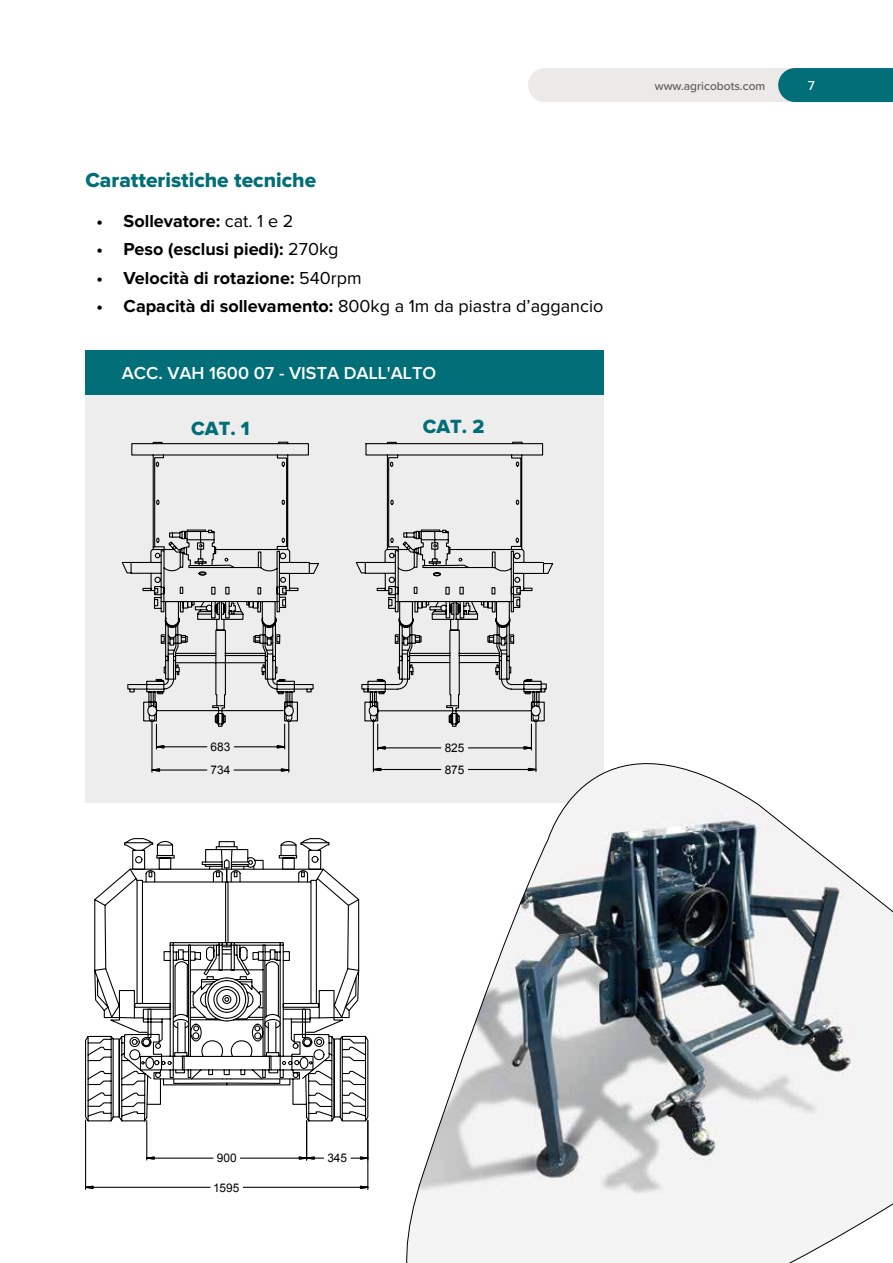
<style>
.page{position:relative;width:893px;height:1263px;background:#fff}
.page>*{position:absolute;margin:0;border:0;box-sizing:border-box;transform-origin:0 0}
.t1{font:21px "Proxima Nova Extrabld";color:#026e77}
.t2{font:19.8px "Proxima Nova Extrabld";color:#026e77}
.t3{font:700 18px "Proxima Nova";color:#000}
.t4{font:18px "Proxima Nova";color:#000}
.t5{font:600 18px "Proxima Nova";color:#fff}
.t6{font:500 13.5px "Proxima Nova";color:#fff}
.t7{font:500 12px "Proxima Nova";color:#5a5a58}
.t8{font:11.85px/23.2px "Arial";color:#000}
.s1{font-weight:400}
.s2{font-weight:700}
</style>
<div class="page">
<div style="left:85px;top:350px;width:519px;height:452px;background:#ededed"></div>
<div style="left:85px;top:350px;width:519px;height:45px;background:#026e77"></div>
<svg style="left:342px;top:763px;width:551px;height:500px"></svg>
<svg style="left:121px;top:441px;width:433px;height:159px"></svg>
<svg style="left:127px;top:600px;width:420px;height:118px"></svg>
<svg style="left:198px;top:571px;width:312px;height:49px"></svg>
<svg style="left:143px;top:718px;width:155px;height:55px"></svg>
<svg style="left:359px;top:718px;width:192px;height:55px"></svg>
<svg style="left:124px;top:837px;width:245px;height:31px"></svg>
<svg style="left:132px;top:837px;width:198px;height:31px"></svg>
<svg style="left:85px;top:868px;width:301px;height:322px"></svg>
<svg style="left:528px;top:68px;width:365px;height:34px;background:#a5c3c6"></svg>
<p class="t1" style="left:85px;top:168px;width:232px">Caratteristiche tecniche</p>
<p class="t3" style="left:97px;top:210px;width:198px">• Sollevatore: <span class="s1">cat. 1 e 2</span></p>
<p class="t3" style="left:97px;top:239px;width:243px">• Peso (esclusi piedi): <span class="s1">270kg</span></p>
<p class="t3" style="left:97px;top:267px;width:266px">• Velocità di rotazione: <span class="s1">540rpm</span></p>
<p class="t4" style="left:97px;top:296px;width:508px"><span class="s2">• Capacità di sollevamento:</span> 800kg a 1m da piastra d’aggancio</p>
<p class="t5" style="left:122px;top:365px;width:316px">ACC. VAH 1600 07 - VISTA DALL'ALTO</p>
<p class="t2" style="left:191px;top:417px;width:60px">CAT. 1</p>
<p class="t2" style="left:423px;top:415px;width:63px">CAT. 2</p>
<p class="t7" style="left:655px;top:77px;width:112px">www.agricobots.com</p>
<p class="t6" style="left:808px;top:75px;width:9px">7</p>
<p class="t8" style="left:210px;top:735px;width:21px">683<br>734</p>
<p class="t8" style="left:445px;top:737px;width:21px;line-height:21.6px">825<br>875</p>
<p class="t8" style="left:217px;top:1146px;width:21px">900</p>
<p class="t8" style="left:327px;top:1146px;width:21px">345</p>
<p class="t8" style="left:213px;top:1176px;width:28px">1595</p>
</div>
